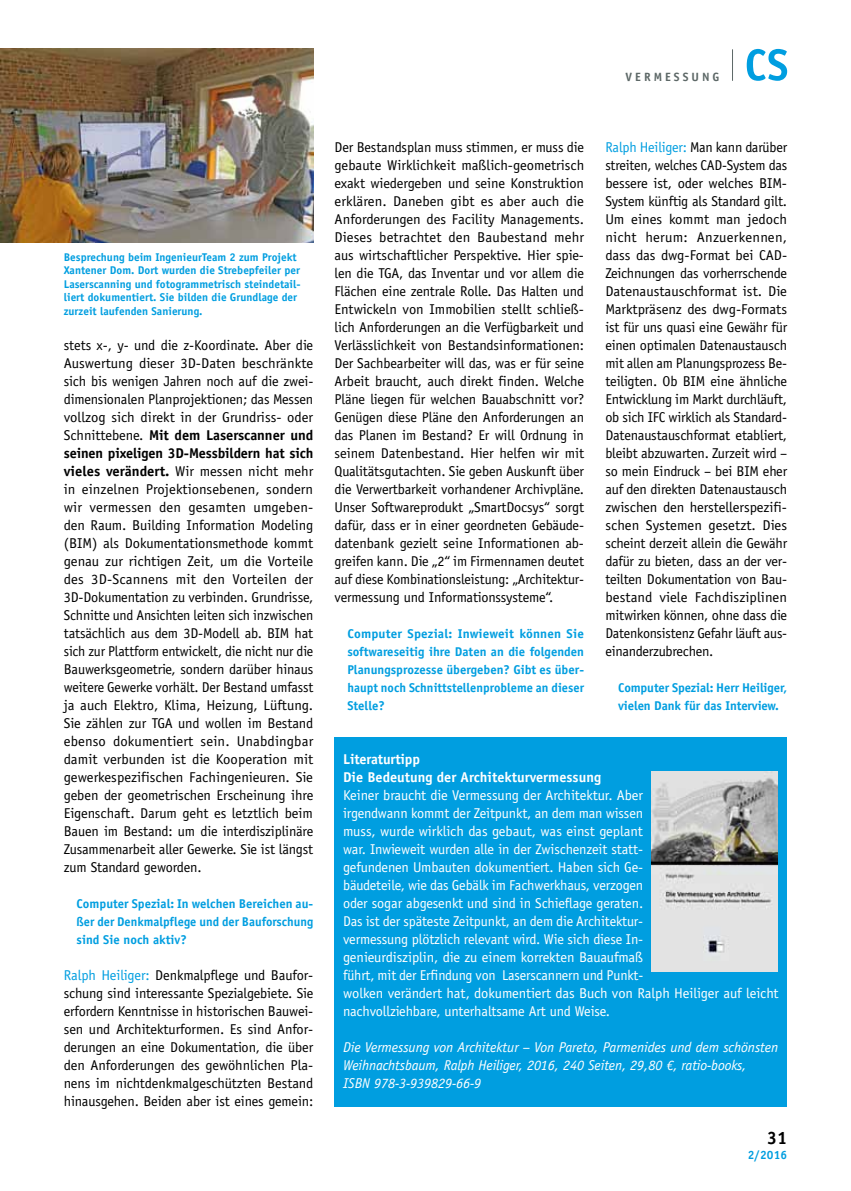
<style>
.page{position:relative;width:851px;height:1191px;background:#fff}
.page>*{position:absolute;margin:0;border:0;box-sizing:border-box;transform-origin:0 0}
.t1{font:700 18px "Officina Sans Std";color:#000}
.t2{font:14.25px/18px "Officina Sans Std";letter-spacing:-.01em;color:#000;text-align:justify}
.t3{font:14.25px/18px "Officina Sans Std";letter-spacing:-.01em;color:#fff}
.t4{font:italic 14.25px/18px "Officina Sans Std";letter-spacing:-.01em;color:#fff}
.t5{font:700 14.25px/18px "Officina Sans Std";color:#fff}
.t6{font:700 12.75px/18px "Officina Sans Std";color:#009ee0;text-align:justify}
.t7{font:700 12px "Officina Sans Std";letter-spacing:.25em;color:#5d6867}
.t8{font:700 12px "Officina Sans Std";color:#009ee0}
.t9{font:700 11.25px/13.5px "Officina Sans Std";color:#009ee0}
.s1{font-weight:700}
.s2{color:#009ee0}
</style>
<div class="page">
<hr style="left:732px;top:49px;width:1px;height:32px;background:#5d6867">
<svg style="left:746px;top:49px;width:41px;height:32px"></svg>
<div style="left:334px;top:736px;width:453px;height:370px;background:#009ee0"></div>
<img style="left:0;top:48px;width:313px;height:194px">
<img style="left:651px;top:771px;width:126px;height:200px">
<p class="t7" style="left:625px;top:69px;width:95px">VERMESSUNG</p>
<p class="t9" style="left:64px;top:250px;width:238px">Besprechung beim IngenieurTeam 2 zum Projekt Xantener Dom. Dort wurden die Strebepfeiler per Laserscanning und fotogrammetrisch steindetail&shy;liert dokumentiert. Sie bilden die Grundlage der zurzeit laufenden Sanierung.</p>
<p class="t2" style="left:64px;top:336px;width:251px">stets x-, y- und die z-Koordinate. Aber die Auswertung dieser 3D-Daten beschränkte sich bis wenigen Jahren noch auf die zwei&shy;dimensionalen Planprojektionen; das Messen vollzog sich direkt in der Grundriss- oder Schnittebene. <span class="s1">Mit dem Laserscanner und seinen pixeligen 3D-Messbildern hat sich vieles verändert.</span> Wir messen nicht mehr in einzelnen Projektionsebenen, sondern wir vermessen den gesamten umgeben&shy;den Raum. Building Information Modeling (BIM) als Dokumentationsmethode kommt genau zur richtigen Zeit, um die Vorteile des 3D-Scannens mit den Vorteilen der 3D-Dokumentation zu verbinden. Grundrisse, Schnitte und Ansichten leiten sich inzwischen tatsächlich aus dem 3D-Modell ab. BIM hat sich zur Plattform entwickelt, die nicht nur die Bauwerksgeometrie, sondern darüber hinaus weitere Gewerke vorhält. Der Bestand umfasst ja auch Elektro, Klima, Heizung, Lüftung.<br>Sie zählen zur TGA und wollen im Bestand ebenso dokumentiert sein. Unabdingbar damit verbunden ist die Kooperation mit gewerkespezifischen Fachingenieuren. Sie geben der geometrischen Erscheinung ihre Eigenschaft. Darum geht es letztlich beim Bauen im Bestand: um die interdisziplinäre Zusammenarbeit aller Gewerke. Sie ist längst zum Standard geworden.</p>
<p class="t6" style="left:77px;top:894px;width:238px">Computer Spezial: In welchen Bereichen au&shy;ßer der Denkmalpflege und der Bauforschung sind Sie noch aktiv?</p>
<p class="t2" style="left:64px;top:966px;width:251px"><span class="s2">Ralph Heiliger:</span> Denkmalpflege und Baufor&shy;schung sind interessante Spezialgebiete. Sie erfordern Kenntnisse in historischen Bauwei&shy;sen und Architekturformen. Es sind Anfor&shy;derungen an eine Dokumentation, die über den Anforderungen des gewöhnlichen Pla&shy;nens im nichtdenkmalgeschützten Bestand hinausgehen. Beiden aber ist eines gemein:</p>
<p class="t2" style="left:334px;top:138px;width:251px">Der Bestandsplan muss stimmen, er muss die gebaute Wirklichkeit maßlich-geometrisch exakt wiedergeben und seine Konstruktion erklären. Daneben gibt es aber auch die Anforderungen des Facility Managements.<br>Dieses betrachtet den Baubestand mehr aus wirtschaftlicher Perspektive. Hier spie&shy;len die TGA, das Inventar und vor allem die Flächen eine zentrale Rolle. Das Halten und Entwickeln von Immobilien stellt schließ&shy;lich Anforderungen an die Verfügbarkeit und Verlässlichkeit von Bestandsinformationen:<br>Der Sachbearbeiter will das, was er für seine Arbeit braucht, auch direkt finden. Welche Pläne liegen für welchen Bauabschnitt vor?<br>Genügen diese Pläne den Anforderungen an das Planen im Bestand? Er will Ordnung in seinem Datenbestand. Hier helfen wir mit Qualitätsgutachten. Sie geben Auskunft über die Verwertbarkeit vorhandener Archivpläne.<br>Unser Softwareprodukt „SmartDocsys“ sorgt dafür, dass er in einer geordneten Gebäude&shy;datenbank gezielt seine Informationen ab&shy;greifen kann. Die „2“ im Firmennamen deutet auf diese Kombinationsleistung: „Architektur&shy;vermessung und Informationssysteme“.</p>
<p class="t6" style="left:347px;top:624px;width:238px">Computer Spezial: Inwieweit können Sie softwareseitig ihre Daten an die folgenden Planungsprozesse übergeben? Gibt es über&shy;haupt noch Schnittstellenprobleme an dieser Stelle?</p>
<p class="t2" style="left:605px;top:138px;width:183px"><span class="s2">Ralph Heiliger:</span> Man kann darüber streiten, welches CAD-System das bessere ist, oder welches BIM-System künftig als Standard gilt.<br>Um eines kommt man jedoch nicht herum: Anzuerkennen, dass das dwg-Format bei CAD-Zeichnungen das vorherrschende Datenaustauschformat ist. Die Marktpräsenz des dwg-Formats ist für uns quasi eine Gewähr für einen optimalen Datenaustausch mit allen am Planungsprozess Be&shy;teiligten. Ob BIM eine ähnliche Entwicklung im Markt durchläuft, ob sich IFC wirklich als Standard-Datenaustauschformat etabliert, bleibt abzuwarten. Zurzeit wird – so mein Eindruck – bei BIM eher auf den direkten Datenaustausch zwischen den herstellerspezifi&shy;schen Systemen gesetzt. Dies scheint derzeit allein die Gewähr dafür zu bieten, dass an der ver&shy;teilten Dokumentation von Bau&shy;bestand viele Fachdisziplinen mitwirken können, ohne dass die Datenkonsistenz Gefahr läuft aus&shy;einanderzubrechen.</p>
<p class="t6" style="left:618px;top:678px;width:170px">Computer Spezial: Herr Heiliger, vielen Dank für das Interview.</p>
<p class="t5" style="left:343px;top:750px;width:259px">Literaturtipp<br>Die Bedeutung der Architekturvermessung</p>
<p class="t3" style="left:343px;top:786px;width:437px">Keiner braucht die Vermessung der Architektur. Aber<br>irgendwann kommt der Zeitpunkt, an dem man wissen<br>muss, wurde wirklich das gebaut, was einst geplant<br>war. Inwieweit wurden alle in der Zwischenzeit statt-<br>gefundenen Umbauten dokumentiert. Haben sich Ge-<br>bäudeteile, wie das Gebälk im Fachwerkhaus, verzogen<br>oder sogar abgesenkt und sind in Schieflage geraten.<br>Das ist der späteste Zeitpunkt, an dem die Architektur-<br>vermessung plötzlich relevant wird. Wie sich diese In-<br>genieurdisziplin, die zu einem korrekten Bauaufmaß<br>führt, mit der Erfindung von Laserscannern und Punkt-<br>wolken verändert hat, dokumentiert das Buch von Ralph Heiliger auf leicht nachvollziehbare, unterhaltsame Art und Weise.</p>
<p class="t4" style="left:343px;top:1038px;width:437px">Die Vermessung von Architektur – Von Pareto, Parmenides und dem schönsten<br>Weihnachtsbaum, Ralph Heiliger, 2016, 240 Seiten, 29,80 €, ratio-books,<br>ISBN 978-3-939829-66-9</p>
<p class="t1" style="left:767px;top:1127px;width:22px">31</p>
<p class="t8" style="left:747px;top:1147px;width:41px">2/2016</p>
</div>
